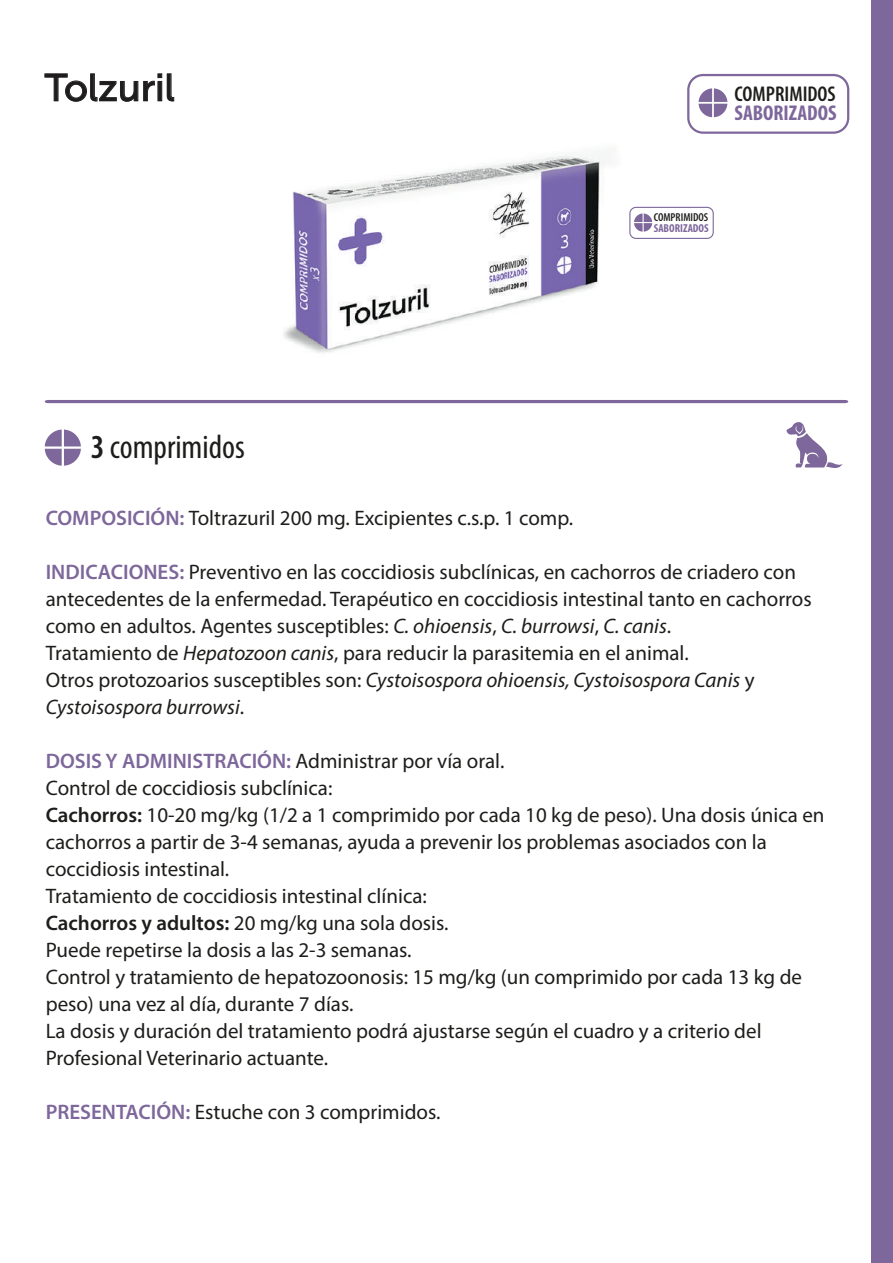
<style>
.page{position:relative;width:893px;height:1263px;background:#fff}
.page>*{position:absolute;margin:0;border:0;box-sizing:border-box;transform-origin:0 0}
.t1{font:38.25px "Museo Sans 500";color:#1d1d1b}
.t2{font:condensed 33.75px "Myriad Pro";color:#1d1d1b}
.t3{font:600 condensed 21.45px "Myriad Pro";color:#1d1d1b}
.t4{font:700 condensed 21.45px "Myriad Pro";color:#7d679b}
.t5{font:21px/27px "Myriad Pro";color:#1d1d1b}
.t6{font:600 condensed 11.55px "Myriad Pro";color:#1d1d1b}
.t7{font:700 condensed 11.55px "Myriad Pro";color:#7d679b}
.s1{font-weight:600}
.s2{font-weight:600;color:#7d679b}
.s3{font-style:italic}
</style>
<div class="page">
<img style="left:283px;top:153px;width:322px;height:200px">
<svg style="left:45px;top:73px;width:129px;height:29px"></svg>
<div style="left:629px;top:207px;width:85px;height:32px;border:1px solid #7d689c;border-radius:6px"></div>
<svg style="left:634px;top:214px;width:18px;height:18px"></svg>
<div style="left:872px;top:0;width:21px;height:1263px;background:#7d679b"></div>
<svg style="left:45px;top:430px;width:36px;height:36px"></svg>
<hr style="left:45px;top:400px;width:803px;height:3px;background:#7d679b">
<svg style="left:786px;top:422px;width:57px;height:46px"></svg>
<div style="left:687px;top:74px;width:162px;height:60px;border:2px solid #7d679b;border-radius:15px"></div>
<svg style="left:699px;top:88px;width:28px;height:29px"></svg>
<h1 class="t1" style="left:45px;top:67px;width:132px">Tolzuril</h1>
<h2 class="t2" style="left:91px;top:426px;width:155px"><span class="s1">3</span> comprimidos</h2>
<p class="t3" style="left:735px;top:82px;width:103px">COMPRIMIDOS</p>
<p class="t4" style="left:735px;top:100px;width:103px">SABORIZADOS</p>
<p class="t6" style="left:654px;top:211px;width:56px">COMPRIMIDOS</p>
<p class="t7" style="left:654px;top:221px;width:56px">SABORIZADOS</p>
<p class="t5" style="left:46px;top:504px;width:529px"><span class="s2">COMPOSICIÓN:</span> Toltrazuril 200 mg. Excipientes c.s.p. 1 comp.</p>
<p class="t5" style="left:46px;top:558px;width:768px"><span class="s2">INDICACIONES:</span> Preventivo en las coccidiosis subclínicas, en cachorros de criadero con antecedentes de la enfermedad. Terapéutico en coccidiosis intestinal tanto en cachorros como en adultos. Agentes susceptibles: <span class="s3">C. ohioensis</span>, <span class="s3">C. burrowsi</span>, <span class="s3">C. canis</span>.<br>Tratamiento de <span class="s3">Hepatozoon canis</span>, para reducir la parasitemia en el animal.<br>Otros protozoarios susceptibles son: <span class="s3">Cystoisospora ohioensis, Cystoisospora Canis</span> y <span class="s3">Cystoisospora burrowsi</span>.</p>
<p class="t5" style="left:46px;top:747px;width:780px"><span class="s2">DOSIS Y ADMINISTRACIÓN:</span> Administrar por vía oral.<br>Control de coccidiosis subclínica:<br><span class="s1">Cachorros:</span> 10-20 mg/kg (1/2 a 1 comprimido por cada 10 kg de peso). Una dosis única en cachorros a partir de 3-4 semanas, ayuda a prevenir los problemas asociados con la coccidiosis intestinal.<br>Tratamiento de coccidiosis intestinal clínica:<br><span class="s1">Cachorros y adultos:</span> 20 mg/kg una sola dosis.<br>Puede repetirse la dosis a las 2-3 semanas.<br>Control y tratamiento de hepatozoonosis: 15 mg/kg (un comprimido por cada 13 kg de peso) una vez al día, durante 7 días.<br>La dosis y duración del tratamiento podrá ajustarse según el cuadro y a criterio del Profesional Veterinario actuante.</p>
<p class="t5" style="left:46px;top:1098px;width:396px"><span class="s2">PRESENTACIÓN:</span> Estuche con 3 comprimidos.</p>
</div>
